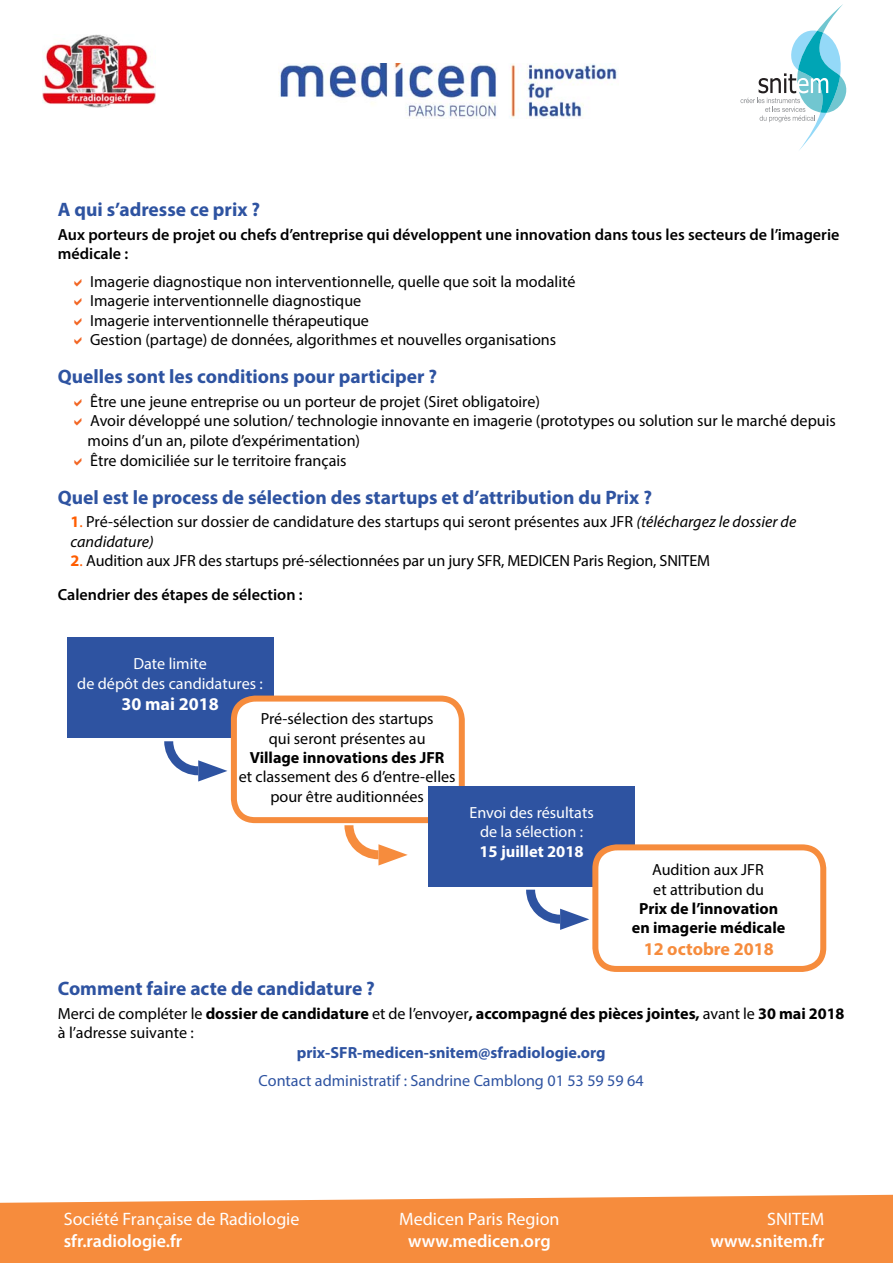
<style>
.page{position:relative;width:893px;height:1263px;background:#fff}
.page>*{position:absolute;margin:0;border:0;box-sizing:border-box;transform-origin:0 0}
.t1{font:700 19.5px "Myriad Pro";color:#2e53a1}
.t2{font:18px "Myriad Pro";color:#fff}
.t3{font:600 18px "Myriad Pro";color:#fff}
.t4{font:700 18px "Myriad Pro";color:#f68c3d}
.t5{font:700 18px "Myriad Pro";color:#fff}
.t6{font:700 16.5px "Myriad Pro";color:#fff}
.t7{font:16.2px/19.4px "Myriad Pro";color:#000}
.t8{font:600 16.2px/19.4px "Myriad Pro";color:#000}
.t9{font:16.2px/19.4px "Myriad Pro";color:#fff;text-align:center}
.t10{font:700 16.2px/19.4px "Myriad Pro";color:#000;text-align:center}
.t11{font:16.2px "Myriad Pro";color:#2e53a1}
.t12{font:700 16.2px "Myriad Pro";color:#2e53a1}
.s1{font-weight:700;color:#ff5d00}
.s2{color:#ff5d00}
.s3{font-style:italic}
.s4{font-weight:600}
.s5{font-weight:700}
</style>
<div class="page">
<div style="left:0;top:1195px;width:893px;height:68px;background:#f68c3d"></div>
<div style="left:67px;top:638px;width:206px;height:100px;background:#2e53a1"></div>
<div style="left:428px;top:787px;width:207px;height:100px;background:#2e53a1"></div>
<svg style="left:526px;top:844px;width:300px;height:128px"></svg>
<svg style="left:164px;top:696px;width:301px;height:170px"></svg>
<img style="left:278px;top:64px;width:339px;height:55px">
<img style="left:43px;top:35px;width:112px;height:72px">
<svg style="left:740px;top:4px;width:106px;height:146px"></svg>
<p class="t1" style="left:58px;top:202px;width:204px">A qui s’adresse ce prix ?</p>
<p class="t8" style="left:58px;top:226px;width:783px">Aux porteurs de projet ou chefs d’entreprise qui développent une innovation dans tous les secteurs de l’imagerie médicale :</p>
<p class="t7" style="left:90px;top:274px;width:487px">Imagerie diagnostique non interventionnelle, quelle que soit la modalité Imagerie interventionnelle diagnostique<br>Imagerie interventionnelle thérapeutique<br>Gestion (partage) de données, algorithmes et nouvelles organisations</p>
<p class="t1" style="left:58px;top:370px;width:381px">Quelles sont les conditions pour participer ?</p>
<p class="t7" style="left:88px;top:393px;width:750px">Être une jeune entreprise ou un porteur de projet (Siret obligatoire)<br>Avoir développé une solution/ technologie innovante en imagerie (prototypes ou solution sur le marché depuis moins d’un an, pilote d’expérimentation)<br>Être domiciliée sur le territoire français</p>
<p class="t1" style="left:58px;top:490px;width:596px">Quel est le process de sélection des startups et d’attribution du Prix ?</p>
<p class="t7" style="left:71px;top:514px;width:727px"><span class="s1">1</span><span class="s2">.</span> Pré-sélection sur dossier de candidature des startups qui seront présentes aux JFR <span class="s3">(téléchargez le dossier de candidature)</span></p>
<p class="t7" style="left:58px;top:545px;width:654px;line-height:34.2px;text-indent:13px"><span class="s1">2</span><span class="s2">.</span> Audition aux JFR des startups pré-sélectionnées par un jury SFR, MEDICEN Paris Region, SNITEM<br><span class="s4">Calendrier des étapes de sélection :</span></p>
<p class="t9" style="left:77px;top:656px;width:187px">Date limite<br>de dépôt des candidatures :</p>
<p class="t5" style="left:122px;top:697px;width:99px">30 mai 2018</p>
<p class="t7" style="left:261px;top:711px;width:174px;text-align:center">Pré-sélection des startups qui seront présentes au</p>
<p class="t10" style="left:250px;top:749px;width:196px">Village innovations des JFR</p>
<p class="t7" style="left:239px;top:769px;width:218px;text-align:center">et classement des 6 d’entre-elles pour être auditionnées</p>
<p class="t9" style="left:469px;top:805px;width:126px">Envoi des résultats de la sélection :</p>
<p class="t6" style="left:479px;top:845px;width:106px">15 juillet 2018</p>
<p class="t7" style="left:652px;top:862px;width:113px">Audition aux JFR et attribution du</p>
<p class="t10" style="left:632px;top:901px;width:155px">Prix de l’innovation en imagerie médicale</p>
<p class="t4" style="left:644px;top:942px;width:131px">12 octobre 2018</p>
<p class="t1" style="left:58px;top:982px;width:319px">Comment faire acte de candidature ?</p>
<p class="t7" style="left:58px;top:1006px;width:788px">Merci de compléter le <span class="s5">dossier de candidature</span> et de l’envoyer<span class="s5">, accompagné des pièces jointes,</span> avant le <span class="s5">30 mai 2018 </span>à l’adresse suivante :</p>
<p class="t12" style="left:297px;top:1046px;width:310px">prix-SFR-medicen-snitem@sfradiologie.org</p>
<p class="t11" style="left:259px;top:1074px;width:387px">Contact administratif : Sandrine Camblong 01 53 59 59 64</p>
<p class="t2" style="left:64px;top:1212px;width:237px">Société Française de Radiologie</p>
<p class="t2" style="left:399px;top:1212px;width:162px">Medicen Paris Region</p>
<p class="t2" style="left:767px;top:1212px;width:59px">SNITEM</p>
<p class="t3" style="left:64px;top:1234px;width:120px">sfr.radiologie.fr</p>
<p class="t3" style="left:408px;top:1234px;width:144px">www.medicen.org</p>
<p class="t3" style="left:710px;top:1234px;width:116px">www.snitem.fr</p>
</div>
